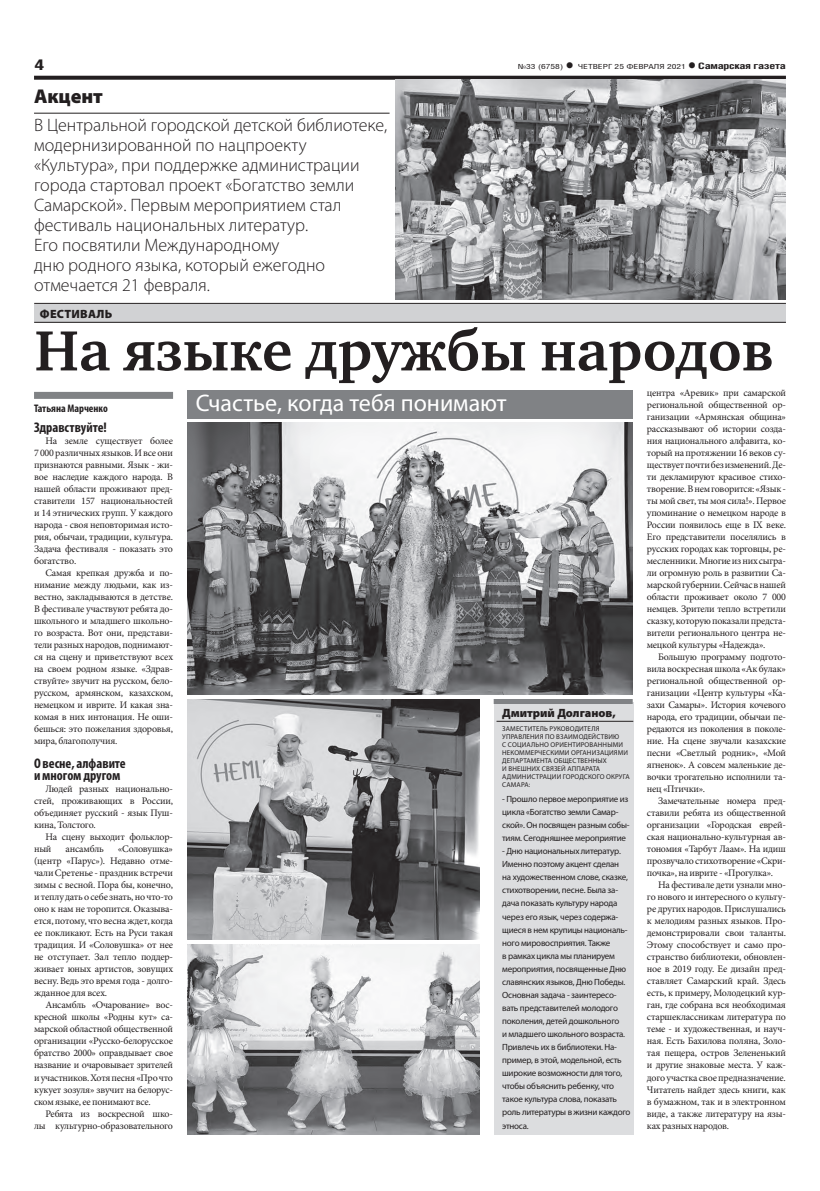
<style>
.page{position:relative;width:820px;height:1191px;background:#fff}
.page>*{position:absolute;margin:0;border:0;box-sizing:border-box;transform-origin:0 0}
.t1{font:700 58px "Charter C";color:#231f20}
.t2{font:24px "Myriad Pro";color:#fff}
.t3{font:900 20px "Myriad Pro";color:#231f20}
.t4{font:300 18px/20px "Myriad Pro";color:#231f20}
.t5{font:700 15px "Helios Cond";color:#231f20;scale:1.4 1}
.t6{font:700 condensed 14px/12px "Myriad Pro";color:#231f20}
.t7{font:900 12px "Myriad Pro";color:#231f20}
.t8{font:900 12px "Myriad Pro";letter-spacing:.02em;color:#231f20}
.t9{font:700 condensed 11px "Myriad Pro";color:#231f20}
.t10{font:10px/12px "Minion Pro";letter-spacing:-.02em;color:#231f20;text-align:justify}
.t11{font:9px/13.1px "Myriad Pro";letter-spacing:-.025em;color:#231f20}
.t12{font:700 9px "Helios Cond";letter-spacing:-.02em;color:#231f20;scale:1.4 1}
.t13{font:7px/8.1px "Myriad Pro";letter-spacing:.02em;color:#231f20}
.t14{font:7px "Helios Cond";color:#231f20;scale:1.4 1}
.s1{font-weight:700;font-size:16px}
.s2{font-size:16px}
</style>
<div class="page">
<svg style="left:34px;top:76px;width:751px;height:4px;background:#3e3b3c"></svg>
<img style="left:395px;top:80px;width:390px;height:220px">
<img style="left:187px;top:423px;width:445px;height:271px">
<hr style="left:34px;top:113px;width:355px;height:1px;background:#231f20">
<div style="left:34px;top:392px;width:139px;height:7px;background:#808285"></div>
<div style="left:34px;top:304px;width:751px;height:19px;background:#d1d2d4"></div>
<hr style="left:34px;top:303px;width:751px;height:1px;background:#231f20">
<hr style="left:34px;top:322px;width:751px;height:1px;background:#231f20">
<img style="left:187px;top:699px;width:292px;height:240px">
<img style="left:187px;top:944px;width:292px;height:190px">
<div style="left:187px;top:390px;width:445px;height:28px;background:#808285"></div>
<div style="left:493px;top:702px;width:140px;height:432px;background:#dcdddf"></div>
<hr style="left:496px;top:721px;width:137px;height:1px;background:#231f20">
<div style="left:493px;top:699px;width:139px;height:5px;background:#808285"></div>
<h3 class="t5" style="left:34px;top:55px;width:9px">4</h3>
<p class="t14" style="left:517px;top:63px;width:121px">№33 (6758) <span class="s1">•</span> ЧЕТВЕРГ 25 ФЕВРАЛЯ 2021</p>
<p class="t12" style="left:687px;top:61px;width:72px"><span class="s2">•</span> Самарская газета</p>
<h3 class="t3" style="left:34px;top:85px;width:70px">Акцент</h3>
<p class="t4" style="left:34px;top:115px;width:355px">В Центральной городской детской библиотеке, модернизированной по нацпроекту «Культура», при поддержке администрации города стартовал проект «Богатство земли Самарской». Первым мероприятием стал фестиваль национальных литератур.<br>Его посвятили Международному<br>дню родного языка, который ежегодно отмечается 21 февраля.</p>
<p class="t8" style="left:40px;top:307px;width:74px">ФЕСТИВАЛЬ</p>
<h1 class="t1" style="left:35px;top:319px;width:740px">На языке дружбы народов</h1>
<h2 class="t2" style="left:196px;top:388px;width:312px">Счастье, когда тебя понимают</h2>
<p class="t10" style="left:646px;top:387px;width:140px">центра «Аревик» при самарской региональной общественной ор&shy;ганизации «Армянская община» рассказывают об истории созда&shy;ния национального алфавита, ко&shy;торый на протяжении 16 веков су&shy;ществует почти без изменений. Де&shy;ти декламируют красивое стихо&shy;творение. В нем говорится: «Язык - ты мой свет, ты моя сила!». Первое упоминание о немецком народе в России появилось еще в IX веке.<br>Его представители поселялись в русских городах как торговцы, ре&shy;месленники. Многие из них сыгра&shy;ли огромную роль в развитии Са&shy;марской губернии. Сейчас в нашей области проживает около 7 000 немцев. Зрители тепло встретили сказку, которую показали предста&shy;вители регионального центра не&shy;мецкой культуры «Надежда».</p>
<p class="t10" style="left:646px;top:651px;width:140px;text-indent:11px">Большую программу подгото&shy;вила воскресная школа «Ак булак» региональной общественной ор&shy;ганизации «Центр культуры «Ка&shy;захи Самары». История кочевого народа, его традиции, обычаи пе&shy;редаются из поколения в поколе&shy;ние. На сцене звучали казахские песни «Светлый родник», «Мой ягненок». А совсем маленькие де&shy;вочки трогательно исполнили та&shy;нец «Птички».</p>
<p class="t10" style="left:646px;top:795px;width:140px;text-indent:11px">Замечательные номера пред&shy;ставили ребята из общественной организации «Городская еврей&shy;ская национально-культурная ав&shy;тономия «Тарбут Лаам». На идиш прозвучало стихотворение «Скри&shy;почка», на иврите - «Прогулка».</p>
<p class="t10" style="left:646px;top:879px;width:140px;text-indent:11px">На фестивале дети узнали мно&shy;го нового и интересного о культу&shy;ре других народов. Прислушались к мелодиям разных языков. Про&shy;демонстрировали свои таланты.<br>Этому способствует и само про&shy;странство библиотеки, обновлен&shy;ное в 2019 году. Ее дизайн пред&shy;ставляет Самарский край. Здесь есть, к примеру, Молодецкий кур&shy;ган, где собрана вся необходимая старшеклассникам литература по теме - и художественная, и науч&shy;ная. Есть Бахилова поляна, Золо&shy;тая пещера, остров Зелененький и другие знаковые места. У каж&shy;дого участка свое предназначение.<br>Читатель найдет здесь книги, как в бумажном, так и в электронном виде, а также литературу на язы&shy;ках разных народов.</p>
<p class="t9" style="left:34px;top:402px;width:75px">Татьяна Марченко</p>
<h3 class="t6" style="left:34px;top:421px;width:74px">Здравствуйте!</h3>
<p class="t10" style="left:34px;top:435px;width:140px;text-indent:11px">На земле существует более 7 000 различных языков. И все они признаются равными. Язык - жи&shy;вое наследие каждого народа. В нашей области проживают пред&shy;ставители 157 национальностей и 14 этнических групп. У каждого народа - своя неповторимая исто&shy;рия, обычаи, традиции, культура.<br>Задача фестиваля - показать это богатство.</p>
<p class="t10" style="left:34px;top:567px;width:140px;text-indent:11px">Самая крепкая дружба и по&shy;нимание между людьми, как из&shy;вестно, закладываются в детстве.<br>В фестивале участвуют ребята до&shy;школьного и младшего школьно&shy;го возраста. Вот они, представи&shy;тели разных народов, поднимают&shy;ся на сцену и приветствуют всех на своем родном языке. «Здрав&shy;ствуйте» звучит на русском, бело&shy;русском, армянском, казахском, немецком и иврите. И какая зна&shy;комая в них интонация. Не оши&shy;бешься: это пожелания здоровья, мира, благополучия.</p>
<h3 class="t6" style="left:34px;top:757px;width:93px">О весне, алфавите и многом другом</h3>
<p class="t10" style="left:34px;top:783px;width:140px;text-indent:11px">Людей разных национально&shy;стей, проживающих в России, объединяет русский - язык Пуш&shy;кина, Толстого.</p>
<p class="t10" style="left:34px;top:831px;width:140px;text-indent:11px">На сцену выходит фольклор&shy;ный</p>
<p class="t7" style="left:502px;top:706px;width:115px">Дмитрий Долганов,</p>
<p class="t13" style="left:502px;top:724px;width:129px">ЗАМЕСТИТЕЛЬ РУКОВОДИТЕЛЯ<br>УПРАВЛЕНИЯ ПО ВЗАИМОДЕЙСТВИЮ<br>С СОЦИАЛЬНО ОРИЕНТИРОВАННЫМИ<br>НЕКОММЕРЧЕСКИМИ ОРГАНИЗАЦИЯМИ<br>ДЕПАРТАМЕНТА ОБЩЕСТВЕННЫХ<br>И ВНЕШНИХ СВЯЗЕЙ АППАРАТА<br>АДМИНИСТРАЦИИ ГОРОДСКОГО ОКРУГА<br>САМАРА:</p>
<p class="t11" style="left:502px;top:792px;width:129px">- Прошло первое мероприятие из цикла «Богатство земли Самар&shy;ской». Он посвящен разным собы&shy;тиям. Сегодняшнее мероприятие</p>
<p class="t11" style="left:502px;top:844px;width:130px">- Дню национальных литератур.<br>Именно поэтому акцент сделан на художественном слове, сказке, стихотворении, песне. Была за&shy;дача показать культуру народа через его язык, через содержа&shy;щиеся в нем крупицы националь&shy;ного мировосприятия. Также<br>в рамках цикла мы планируем мероприятия, посвященные Дню славянских языков, Дню Победы.<br>Основная задача - заинтересо&shy;вать представителей молодого поколения, детей дошкольного<br>и младшего школьного возраста.<br>Привлечь их в библиотеки. На&shy;пример, в этой, модельной, есть широкие возможности для того, чтобы объяснить ребенку, что такое культура слова, показать роль литературы в жизни каждого этноса.</p>
<p class="t10" style="left:66px;top:843px;width:40px">ансамбль</p>
<p class="t10" style="left:34px;top:843px;width:140px;text-indent:84px">«Соловушка» (центр «Парус»). Недавно отме&shy;чали Сретенье - праздник встречи зимы с весной. Пора бы, конечно, и теплу дать о себе знать, но что-то оно к нам не торопится. Оказыва&shy;ется, потому, что весна ждет, когда ее покликают. Есть на Руси такая традиция. И «Соловушка» от нее не отступает. Зал тепло поддер&shy;живает юных артистов, зовущих весну. Ведь это время года - долго&shy;жданное для всех.</p>
<p class="t10" style="left:34px;top:999px;width:140px;text-indent:11px">Ансамбль «Очарование» вос&shy;кресной школы «Родны кут» са&shy;марской областной общественной организации «Русско-белорусское братство 2000» оправдывает свое название и очаровывает зрителей и участников. Хотя песня «Про что кукует зозуля» звучит на белорус&shy;ском языке, ее понимают все.</p>
<p class="t10" style="left:34px;top:1107px;width:140px;text-align:right">Ребята из воскресной шко&shy;лы культурно-образовательного</p>
</div>
